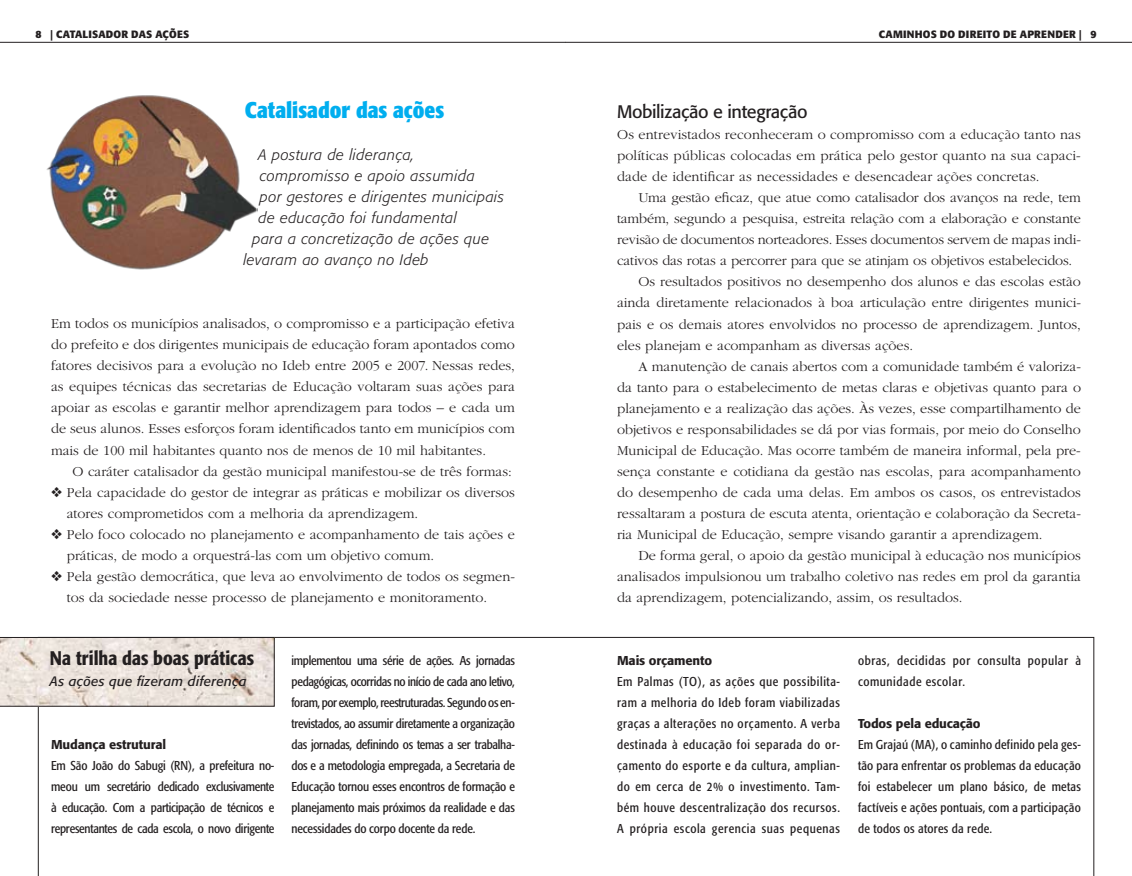
<style>
.page{position:relative;width:1132px;height:876px;background:#fff}
.page>*{position:absolute;margin:0;border:0;box-sizing:border-box;transform-origin:0 0}
.t1{font:700 condensed 22.5px "Formata";color:#00aeef}
.t2{font:500 condensed 19.5px "Formata";letter-spacing:.005em;color:#231f20}
.t3{font:18px "Formata";letter-spacing:-.025em;color:#231f20}
.t4{font:italic 300 15px "Formata";letter-spacing:.03em;color:#231f20}
.t5{font:300 14.25px/21px "Garamond";color:#231f20}
.t6{font:italic 13.5px "Formata";letter-spacing:.02em;color:#231f20}
.t7{font:condensed 12.75px/21px "Formata";letter-spacing:.02em;color:#231f20;text-align:justify}
.t8{font:condensed 12.75px/21px "Formata";letter-spacing:.045em;color:#231f20}
.t9{font:500 12.75px "Formata";letter-spacing:-.01em;color:#231f20}
.t10{font:700 10.5px "Formata";letter-spacing:.02em;color:#231f20}
</style>
<div class="page">
<img style="left:46px;top:95px;width:211px;height:175px">
<hr style="left:566px;top:42px;width:565px;height:1px;background:#231f20">
<svg style="left:38px;top:637px;width:1055px;height:239px"></svg>
<svg style="left:0;top:637px;width:274px;height:69px;background:#e6ddd6"></svg>
<hr style="left:0;top:42px;width:566px;height:1px;background:#231f20">
<p class="t10" style="left:35px;top:28px;width:149px">8 | CATALISADOR DAS AÇÕES</p>
<h1 class="t1" style="left:245px;top:97px;width:201px">Catalisador das ações</h1>
<p class="t4" style="left:258px;top:146px;width:157px">A postura de liderança,</p>
<p class="t4" style="left:260px;top:167px;width:216px">compromisso e apoio assumida</p>
<p class="t4" style="left:260px;top:188px;width:245px">por gestores e dirigentes municipais</p>
<p class="t4" style="left:258px;top:209px;width:200px">de educação foi fundamental</p>
<p class="t4" style="left:252px;top:230px;width:238px">para a concretização de ações que</p>
<p class="t4" style="left:243px;top:251px;width:187px">levaram ao avanço no Ideb</p>
<p class="t5" style="left:51px;top:314px;width:465px;text-align:justify">Em todos os municípios analisados, o compromisso e a participação efetiva do prefeito e dos dirigentes municipais de educação foram apontados como fatores decisivos para a evolução no Ideb entre 2005 e 2007. Nessas redes, as equipes técnicas das secretarias de Educação voltaram suas ações para apoiar as escolas e garantir melhor aprendizagem para todos – e cada um de seus alunos. Esses esforços foram identificados tanto em municípios com mais de 100 mil habitantes quanto nos de menos de 10 mil habitantes.</p>
<p class="t5" style="left:72px;top:461px;width:441px">O caráter catalisador da gestão municipal manifestou-se de três formas:</p>
<p class="t5" style="left:67px;top:482px;width:449px;text-indent:-16px">❖ Pela capacidade do gestor de integrar as práticas e mobilizar os diversos atores comprometidos com a melhoria da aprendizagem.</p>
<p class="t5" style="left:67px;top:524px;width:449px;text-indent:-16px">❖ Pelo foco colocado no planejamento e acompanhamento de tais ações e práticas, de modo a orquestrá-las com um objetivo comum.</p>
<p class="t5" style="left:67px;top:566px;width:449px;text-indent:-16px">❖ Pela gestão democrática, que leva ao envolvimento de todos os segmen&shy;tos da sociedade nesse processo de planejamento e monitoramento.</p>
<p class="t10" style="left:878px;top:28px;width:87px">CAMINHOS DO IDIREITO</p>
<p class="t10" style="left:1002px;top:28px;width:95px">DE APRENDER | 9</p>
<p class="t3" style="left:617px;top:101px;width:192px">Mobilização e integração</p>
<p class="t5" style="left:617px;top:125px;width:465px;text-align:justify">Os entrevistados reconheceram o compromisso com a educação tanto nas políticas públicas colocadas em prática pelo gestor quanto na sua capaci&shy;dade de identificar as necessidades e desencadear ações concretas.</p>
<p class="t5" style="left:638px;top:188px;width:444px">Uma gestão eficaz, que atue como catalisador dos avanços na rede, tem</p>
<p class="t5" style="left:617px;top:209px;width:465px">também, segundo a pesquisa, estreita relação com a elaboração e constante</p>
<p class="t5" style="left:617px;top:230px;width:465px">revisão de documentos norteadores. Esses documentos servem de mapas indi-</p>
<p class="t5" style="left:617px;top:251px;width:456px">cativos das rotas a percorrer para que se atinjam os objetivos estabelecidos.</p>
<p class="t5" style="left:638px;top:272px;width:444px">Os resultados positivos no desempenho dos alunos e das escolas estão</p>
<p class="t5" style="left:617px;top:293px;width:465px">ainda diretamente relacionados à boa articulação entre dirigentes munici-</p>
<p class="t5" style="left:617px;top:314px;width:465px">pais e os demais atores envolvidos no processo de aprendizagem. Juntos,</p>
<p class="t5" style="left:617px;top:335px;width:297px">eles planejam e acompanham as diversas ações.</p>
<p class="t5" style="left:638px;top:356px;width:444px">A manutenção de canais abertos com a comunidade também é valoriza-</p>
<p class="t5" style="left:617px;top:377px;width:465px">da tanto para o estabelecimento de metas claras e objetivas quanto para o</p>
<p class="t5" style="left:617px;top:398px;width:465px">planejamento e a realização das ações. Às vezes, esse compartilhamento de</p>
<p class="t5" style="left:617px;top:419px;width:465px">objetivos e responsabilidades se dá por vias formais, por meio do Conselho</p>
<p class="t5" style="left:617px;top:440px;width:465px">Municipal de Educação. Mas ocorre também de maneira informal, pela pre-</p>
<p class="t5" style="left:617px;top:461px;width:465px">sença constante e cotidiana da gestão nas escolas, para acompanhamento</p>
<p class="t5" style="left:617px;top:482px;width:465px">do desempenho de cada uma delas. Em ambos os casos, os entrevistados</p>
<p class="t5" style="left:617px;top:503px;width:465px">ressaltaram a postura de escuta atenta, orientação e colaboração da Secreta-</p>
<p class="t5" style="left:617px;top:524px;width:427px">ria Municipal de Educação, sempre visando garantir a aprendizagem.</p>
<p class="t5" style="left:638px;top:545px;width:444px">De forma geral, o apoio da gestão municipal à educação nos municípios</p>
<p class="t5" style="left:617px;top:566px;width:465px">analisados impulsionou um trabalho coletivo nas redes em prol da garantia</p>
<p class="t5" style="left:617px;top:587px;width:347px">da aprendizagem, potencializando, assim, os resultados.</p>
<h2 class="t2" style="left:50px;top:646px;width:205px">Na trilha das boas práticas</h2>
<p class="t6" style="left:50px;top:673px;width:198px">As ações que fizeram diferença</p>
<p class="t9" style="left:51px;top:736px;width:116px">Mudança estrutural</p>
<p class="t7" style="left:51px;top:755px;width:225px">Em São João do Sabugi (RN), a prefeitura no&shy;meou um secretário dedicado exclusivamente à educação. Com a participação de técnicos e representantes de cada escola, o novo dirigente</p>
<p class="t7" style="left:291px;top:650px;width:225px">implementou uma série de ações. As jornadas pedagógicas, ocorridas no início de cada ano letivo, foram, por exemplo, reestruturadas. Segundo os en&shy;trevistados, ao assumir diretamente a organização das jornadas, definindo os temas a ser trabalha&shy;dos e a metodologia empregada, a Secretaria de Educação tornou esses encontros de formação e planejamento mais próximos da realidade e das necessidades do corpo docente da rede.</p>
<p class="t9" style="left:617px;top:652px;width:97px">Mais orçamento</p>
<p class="t7" style="left:617px;top:671px;width:224px">Em Palmas (TO), as ações que possibilita&shy;ram a melhoria do Ideb foram viabilizadas graças a alterações no orçamento. A verba destinada à educação foi separada do or&shy;çamento do esporte e da cultura, amplian&shy;do em cerca de 2% o investimento. Tam&shy;bém houve descentralização dos recursos.<br>A própria escola gerencia suas pequenas</p>
<p class="t8" style="left:857px;top:650px;width:224px">obras, decididas por consulta popular à comunidade escolar.</p>
<p class="t9" style="left:857px;top:715px;width:124px">Todos pela educação</p>
<p class="t7" style="left:857px;top:734px;width:224px">Em Grajaú (MA), o caminho definido pela ges&shy;tão para enfrentar os problemas da educação foi estabelecer um plano básico, de metas factíveis e ações pontuais, com a participação de todos os atores da rede.</p>
</div>
